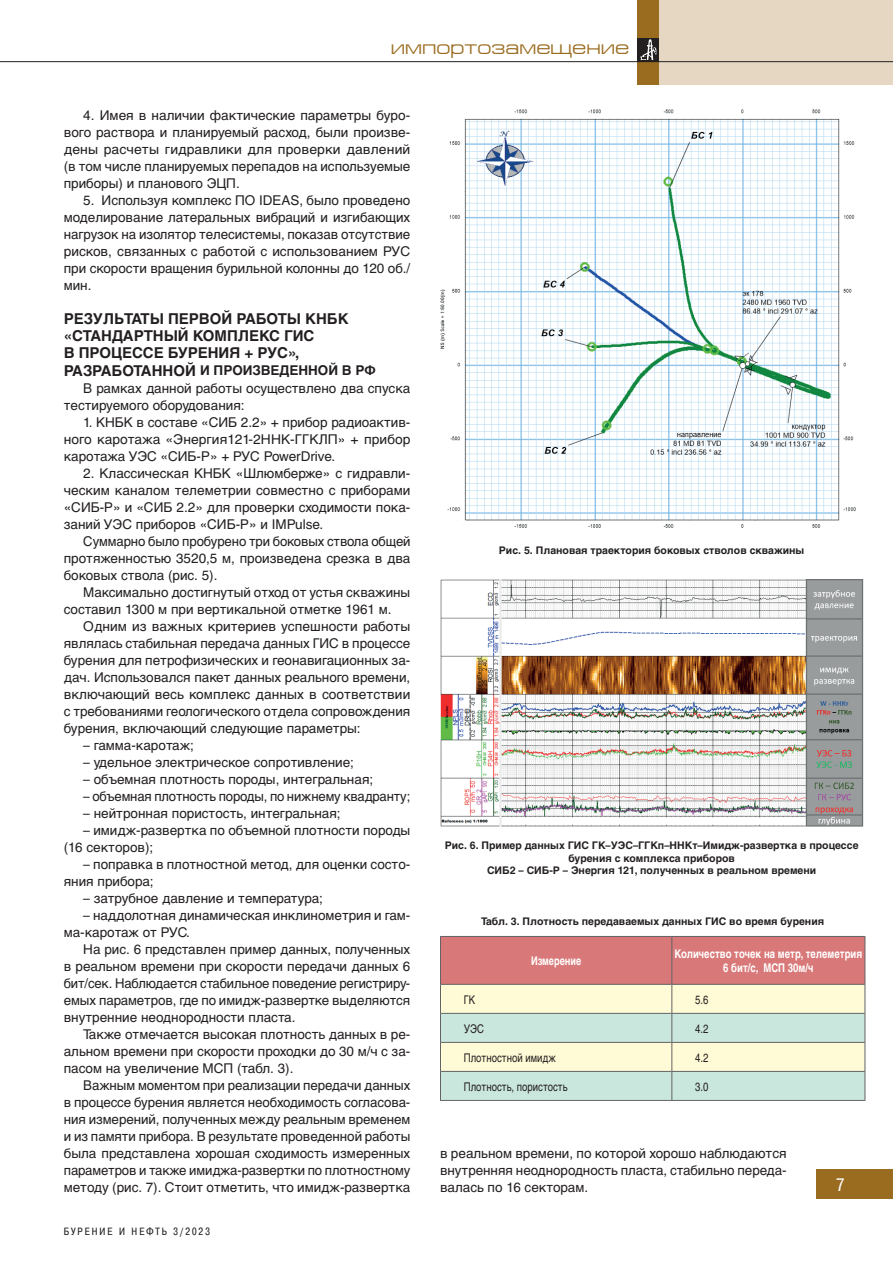
<style>
.page{position:relative;width:893px;height:1263px;background:#fff}
.page>*{position:absolute;margin:0;border:0;box-sizing:border-box;transform-origin:0 0}
.t1{font:19.5px "Europe Ext";color:#9a6c20}
.t2{font:18px "Pragmatica Cond C";color:#fff}
.t3{font:700 15px/17px "Helvetica Cyr";color:#231f20}
.t4{font:13.5px/17px "Helvetica Cyr Upright";color:#231f20;text-align:justify}
.t5{font:700 13.5px "Helvetica Cyr";color:#231f20}
.t6{font:12px "Helvetica Cyr Upright";color:#231f20;scale:.8 1}
.t7{font:700 12px/13.5px "Helvetica Cyr";color:#fff;text-align:center;scale:.8 1}
.t8{font:700 12px "Helvetica Cyr";color:#fff;scale:.77 1}
.t9{font:700 10.5px/12.6px "Helvetica Cyr";color:#231f20;text-align:center}
.t10{font:10.5px "Pragmatica Cond C";letter-spacing:.2em;color:#231f20}
.s1{font-size:15px}
</style>
<div class="page">
<div style="left:638px;top:0;width:255px;height:85px;background:#e5d7c2"></div>
<div style="left:638px;top:0;width:21px;height:85px;background:#9a6c20"></div>
<div style="left:638px;top:38px;width:21px;height:23px;background:#231f20"></div>
<svg style="left:640px;top:39px;width:17px;height:21px"></svg>
<hr style="left:0;top:61px;width:893px;height:1px;background:#231f20">
<div style="left:816px;top:1169px;width:77px;height:30px;background:#9a6c20"></div>
<img style="left:440px;top:109px;width:416px;height:419px">
<img style="left:440px;top:580px;width:423px;height:246px">
<svg style="left:440px;top:936px;width:426px;height:164px;background:#e0ccbc"></svg>
<hr style="left:440px;top:1013px;width:232px;height:1px;background:#636366">
<hr style="left:672px;top:1013px;width:193px;height:1px;background:#636366">
<hr style="left:440px;top:1042px;width:232px;height:1px;background:#636366">
<hr style="left:672px;top:1042px;width:193px;height:1px;background:#636366">
<hr style="left:440px;top:1071px;width:232px;height:1px;background:#636366">
<hr style="left:672px;top:1071px;width:193px;height:1px;background:#636366">
<hr style="left:440px;top:1100px;width:232px;height:1px;background:#636366">
<hr style="left:672px;top:1100px;width:193px;height:1px;background:#636366">
<hr style="left:440px;top:936px;width:232px;height:1px;background:#636366">
<hr style="left:440px;top:937px;width:1px;height:47px;background:#636366">
<hr style="left:672px;top:936px;width:193px;height:1px;background:#636366">
<hr style="left:671px;top:937px;width:1px;height:47px;background:#636366">
<hr style="left:865px;top:937px;width:1px;height:47px;background:#636366">
<hr style="left:440px;top:984px;width:232px;height:1px;background:#636366">
<hr style="left:672px;top:984px;width:193px;height:1px;background:#636366">
<h1 class="t1" style="left:391px;top:37px;width:240px">импортозамещение</h1>
<p class="t4" style="left:64px;top:107px;width:348px;text-indent:20px">4. Имея в наличии фактические параметры буро&shy;вого раствора и планируемый расход, были произве&shy;дены расчеты гидравлики для проверки давлений (в том числе планируемых перепадов на используемые приборы) и планового ЭЦП.</p>
<p class="t4" style="left:64px;top:192px;width:348px;text-indent:19px">5. Используя комплекс ПО IDEAS, было проведено моделирование латеральных вибраций и изгибающих нагрузок на изолятор телесистемы, показав отсутствие рисков, связанных с работой с использованием РУС при скорости вращения бурильной колонны до 120 об./ мин.</p>
<p class="t3" style="left:64px;top:311px;width:286px">РЕЗУЛЬТАТЫ ПЕРВОЙ РАБОТЫ КНБК «СТАНДАРТНЫЙ КОМПЛЕКС ГИС<br>В ПРОЦЕССЕ БУРЕНИЯ + РУС»,</p>
<p class="t5" style="left:64px;top:363px;width:313px"><span class="s1">РАЗРАБОТАННОЙ</span> И ПРОИЗВЕДЕННОЙ В РФ</p>
<p class="t4" style="left:64px;top:379px;width:348px;text-indent:19px">В рамках данной работы осуществлено два спуска тестируемого оборудования:</p>
<p class="t4" style="left:64px;top:413px;width:348px;text-indent:20px">1. КНБК в составе «СИБ 2.2» + прибор радиоактив&shy;ного каротажа «Энергия121-2ННК-ГГКЛП» + прибор каротажа УЭС «СИБ-Р» + РУС PowerDrive.</p>
<p class="t4" style="left:64px;top:464px;width:348px;text-indent:20px">2. Классическая КНБК «Шлюмберже» с гидравли&shy;ческим каналом телеметрии совместно с приборами «СИБ-Р» и «СИБ 2.2» для проверки сходимости пока&shy;заний УЭС приборов «СИБ-Р» и IMPulse.</p>
<p class="t4" style="left:64px;top:532px;width:348px;text-indent:20px">Суммарно было пробурено три боковых ствола общей протяженностью 3520,5 м, произведена срезка в два боковых ствола (рис. 5).</p>
<p class="t4" style="left:64px;top:583px;width:348px;text-indent:20px">Максимально достигнутый отход от устья скважины составил 1300 м при вертикальной отметке 1961 м.</p>
<p class="t4" style="left:64px;top:617px;width:348px;text-indent:20px">Одним из важных критериев успешности работы являлась стабильная передача данных ГИС в процессе бурения для петрофизических и геонавигационных за&shy;дач. Использовался пакет данных реального времени, включающий весь комплекс данных в соответствии с требованиями геологического отдела сопровождения бурения, включающий следующие параметры:</p>
<p class="t4" style="left:83px;top:736px;width:112px">– гамма-каротаж;</p>
<p class="t4" style="left:83px;top:754px;width:272px">– удельное электрическое сопротивление;</p>
<p class="t4" style="left:83px;top:771px;width:291px">– объемная плотность породы, интегральная;</p>
<p class="t4" style="left:83px;top:788px;width:329px">– объемная плотность породы, по нижнему квадранту;</p>
<p class="t4" style="left:83px;top:805px;width:259px">– нейтронная пористость, интегральная;</p>
<p class="t4" style="left:64px;top:822px;width:348px;text-indent:19px">– имидж-развертка по объемной плотности породы (16 секторов);</p>
<p class="t4" style="left:64px;top:856px;width:348px;text-indent:20px">– поправка в плотностной метод, для оценки состо&shy;яния прибора;</p>
<p class="t4" style="left:83px;top:890px;width:241px">– затрубное давление и температура;</p>
<p class="t4" style="left:64px;top:907px;width:348px;text-indent:20px">– наддолотная динамическая инклинометрия и гам&shy;ма-каротаж от РУС.</p>
<p class="t4" style="left:64px;top:941px;width:348px;text-indent:19px">На рис. 6 представлен пример данных, полученных в реальном времени при скорости передачи данных 6 бит/сек. Наблюдается стабильное поведение регистриру&shy;емых параметров, где по имидж-развертке выделяются внутренние неоднородности пласта.</p>
<p class="t4" style="left:64px;top:1026px;width:348px;text-indent:19px">Также отмечается высокая плотность данных в ре&shy;альном времени при скорости проходки до 30 м/ч с за&shy;пасом на увеличение МСП (табл. 3).</p>
<p class="t4" style="left:64px;top:1077px;width:348px;text-indent:20px">Важным моментом при реализации передачи данных в процессе бурения является необходимость согласова&shy;ния измерений, полученных между реальным временем и из памяти прибора. В результате проведенной работы была представлена хорошая сходимость измеренных параметров и также имиджа-развертки по плотностному методу (рис. 7). Стоит отметить, что имидж-развертка</p>
<p class="t10" style="left:64px;top:1226px;width:148px">БУРЕНИЕ И НЕФТЬ 3/2023</p>
<p class="t9" style="left:499px;top:544px;width:307px">Рис. 5. Плановая траектория боковых стволов скважины</p>
<p class="t9" style="left:445px;top:839px;width:415px">Рис. 6. Пример данных ГИС ГК–УЭС–ГГКп–ННКт–Имидж-развертка в процессе бурения с комплекса приборов<br>СИБ2 – СИБ-Р – Энергия 121, полученных в реальном времени</p>
<p class="t9" style="left:481px;top:914px;width:344px">Табл. 3. Плотность передаваемых данных ГИС во время бурения</p>
<p class="t8" style="left:531px;top:954px;width:67px">Измерение</p>
<p class="t7" style="left:674px;top:947px;width:236px">Количество точек на метр, телеметрия<br>6 бит/с, МСП 30м/ч</p>
<p class="t6" style="left:464px;top:993px;width:16px">ГК</p>
<p class="t6" style="left:695px;top:993px;width:18px">5.6</p>
<p class="t6" style="left:464px;top:1022px;width:27px">УЭС</p>
<p class="t6" style="left:695px;top:1022px;width:18px">4.2</p>
<p class="t6" style="left:464px;top:1051px;width:116px">Плотностной имидж</p>
<p class="t6" style="left:695px;top:1051px;width:18px">4.2</p>
<p class="t6" style="left:464px;top:1080px;width:131px">Плотность, пористость</p>
<p class="t6" style="left:695px;top:1080px;width:18px">3.0</p>
<p class="t4" style="left:440px;top:1145px;width:348px">в реальном времени, по которой хорошо наблюдаются внутренняя неоднородность пласта, стабильно переда&shy;валась по 16 секторам.</p>
<h2 class="t2" style="left:837px;top:1175px;width:9px">7</h2>
</div>
